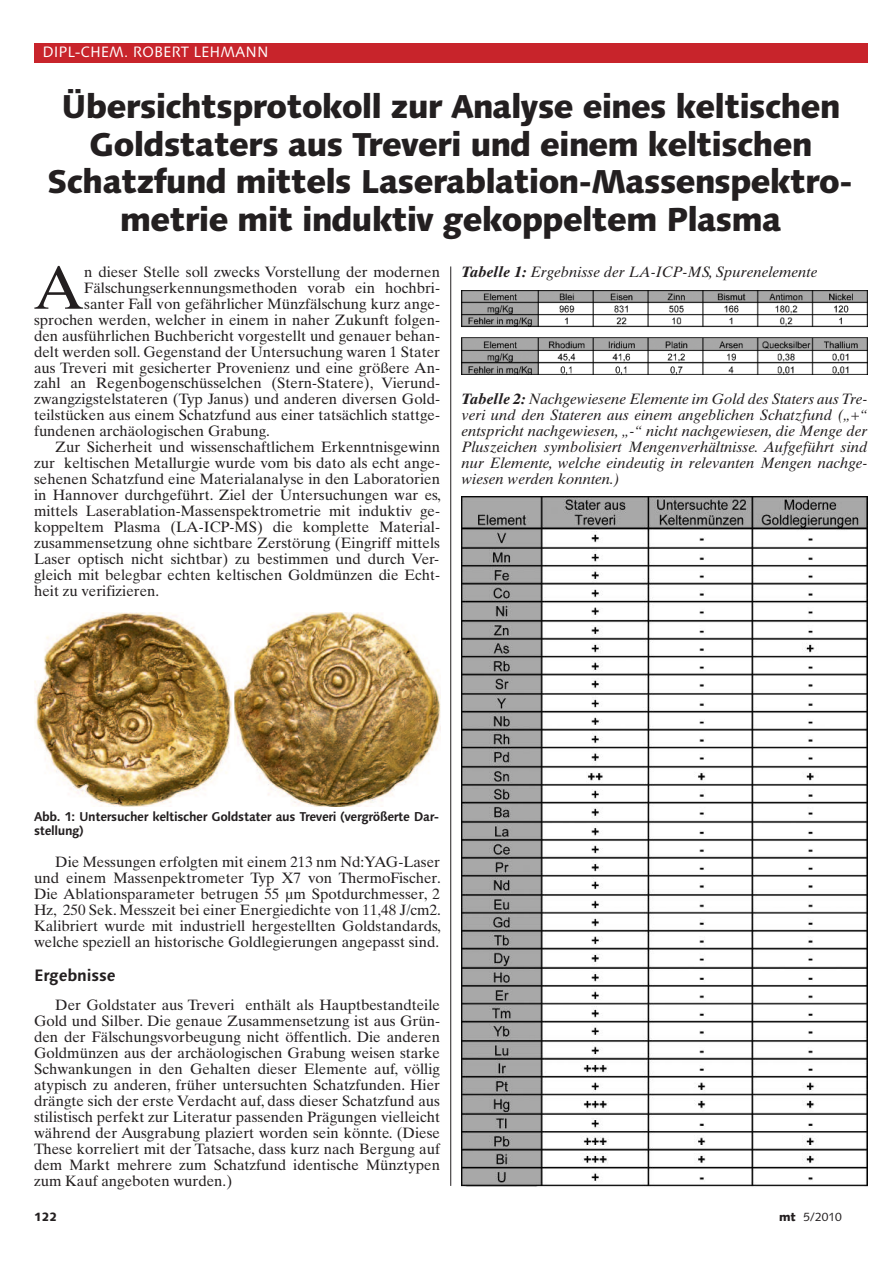
<style>
.page{position:relative;width:893px;height:1263px;background:#fff}
.page>*{position:absolute;margin:0;border:0;box-sizing:border-box;transform-origin:0 0}
.t1{font:61.2px "Times Ten";color:#231f20}
.t2{font:800 33px/37.5px "Linotype Syntax";letter-spacing:-.03em;color:#231f20;text-align:center}
.t3{font:700 16.5px "Linotype Syntax";letter-spacing:-.015em;color:#231f20}
.t4{font:15px/15.9px "Times Ten";color:#231f20;text-align:justify}
.t5{font:italic 15px/15.9px "Times Ten";color:#231f20;text-align:justify}
.t6{font:15px "Linotype Syntax";color:#fff}
.t7{font:700 12.75px/14.2px "Linotype Syntax";letter-spacing:-.03em;color:#231f20}
.t8{font:12px "Syntax";color:#231f20}
.t9{font:900 12px "Syntax";color:#231f20}
.s1{font-weight:700}
.s2{font-weight:900}
</style>
<div class="page">
<div style="left:34px;top:43px;width:833px;height:20px;background:#c8242b"></div>
<hr style="left:450px;top:266px;width:1px;height:920px;background:#231f20">
<img style="left:34px;top:612px;width:198px;height:194px">
<img style="left:234px;top:612px;width:206px;height:194px">
<div style="left:461px;top:287px;width:406px;height:91px;background:linear-gradient(to right,#fff,#fff)"></div>
<img style="left:461px;top:290px;width:406px;height:84px">
<img style="left:462px;top:497px;width:405px;height:690px">
<p class="t6" style="left:43px;top:46px;width:228px">DIPL-CHEM. ROBERT LEHMANN</p>
<h2 class="t2" style="left:47px;top:91px;width:808px">Übersichtsprotokoll zur Analyse eines keltischen Goldstaters aus Treveri und einem keltischen Schatzfund mittels Laserablation-Massenspektro&shy;metrie mit induktiv gekoppeltem Plasma</h2>
<h1 class="t1" style="left:33px;top:265px;width:53px">A</h1>
<p class="t4" style="left:84px;top:265px;width:357px">n dieser Stelle soll zwecks Vorstellung der modernen</p>
<p class="t4" style="left:84px;top:281px;width:357px">Fälschungserkennungsmethoden vorab ein hochbri-</p>
<p class="t4" style="left:84px;top:297px;width:357px">santer Fall von gefährlicher Münzfälschung kurz ange-</p>
<p class="t4" style="left:34px;top:313px;width:408px">sprochen werden, welcher in einem in naher Zukunft folgen-</p>
<p class="t4" style="left:34px;top:329px;width:408px">den ausführlichen Buchbericht vorgestellt und genauer behan-</p>
<p class="t4" style="left:34px;top:345px;width:408px">delt werden soll. Gegenstand der Untersuchung waren 1 Stater</p>
<p class="t4" style="left:34px;top:361px;width:408px">aus Treveri mit gesicherter Provenienz und eine größere An-</p>
<p class="t4" style="left:34px;top:377px;width:408px">zahl an Regenbogenschüsselchen (Stern-Statere), Vierund-</p>
<p class="t4" style="left:34px;top:393px;width:408px">zwangzigstelstateren (Typ Janus) und anderen diversen Gold-</p>
<p class="t4" style="left:34px;top:409px;width:408px">teilstücken aus einem Schatzfund aus einer tatsächlich stattge-</p>
<p class="t4" style="left:34px;top:425px;width:237px">fundenen archäologischen Grabung.</p>
<p class="t4" style="left:55px;top:441px;width:386px">Zur Sicherheit und wissenschaftlichem Erkenntnisgewinn</p>
<p class="t4" style="left:34px;top:457px;width:408px">zur keltischen Metallurgie wurde vom bis dato als echt ange-</p>
<p class="t4" style="left:34px;top:473px;width:408px">sehenen Schatzfund eine Materialanalyse in den Laboratorien</p>
<p class="t4" style="left:34px;top:488px;width:408px">in Hannover durchgeführt. Ziel der Untersuchungen war es,</p>
<p class="t4" style="left:34px;top:504px;width:408px">mittels Laserablation-Massenspektrometrie mit induktiv ge-</p>
<p class="t4" style="left:34px;top:520px;width:408px">koppeltem Plasma (LA-ICP-MS) die komplette Material-</p>
<p class="t4" style="left:34px;top:536px;width:408px">zusammensetzung ohne sichtbare Zerstörung (Eingriff mittels</p>
<p class="t4" style="left:34px;top:552px;width:407px">Laser optisch nicht sichtbar) zu bestimmen und durch Ver-</p>
<p class="t4" style="left:34px;top:568px;width:408px">gleich mit belegbar echten keltischen Goldmünzen die Echt-</p>
<p class="t4" style="left:34px;top:584px;width:127px">heit zu verifizieren.</p>
<p class="t5" style="left:461px;top:265px;width:358px"><span class="s1">Tabelle 1:</span> Ergebnisse der LA-ICP-MS, Spurenelemente</p>
<p class="t5" style="left:461px;top:393px;width:408px"><span class="s1">Tabelle 2:</span> Nachgewiesene Elemente im Gold des Staters ausTre&shy;veri und den Stateren aus einem angeblichen Schatzfund („+“ entspricht nachgewiesen, „-“ nicht nachgewiesen, die Menge der Pluszeichen symbolisiert Mengenverhältnisse. Aufgeführt sind nur Elemente, welche eindeutig in relevanten Mengen nachge&shy;wiesen werden konnten.)</p>
<p class="t7" style="left:34px;top:810px;width:407px">Abb. 1: Untersucher keltischer Goldstater aus Treveri (vergrößerte Dar&shy;stellung)</p>
<p class="t4" style="left:34px;top:855px;width:408px;text-indent:21px">Die Messungen erfolgten mit einem 213 nm Nd:YAG-Laser und einem Massenpektrometer Typ X7 von ThermoFischer.<br>Die Ablationsparameter betrugen 55 µm Spotdurchmesser, 2<br>Hz, 250 Sek. Messzeit bei einer Energiedichte von 11,48 J/cm2.<br>Kalibriert wurde mit industriell hergestellten Goldstandards, welche speziell an historische Goldlegierungen angepasst sind.</p>
<p class="t3" style="left:34px;top:968px;width:83px">Ergebnisse</p>
<p class="t4" style="left:34px;top:999px;width:408px;text-indent:21px">Der Goldstater aus Treveri enthält als Hauptbestandteile Gold und Silber. Die genaue Zusammensetzung ist aus Grün&shy;den der Fälschungsvorbeugung nicht öffentlich. Die anderen Goldmünzen aus der archäologischen Grabung weisen starke Schwankungen in den Gehalten dieser Elemente auf, völlig atypisch zu anderen, früher untersuchten Schatzfunden. Hier drängte sich der erste Verdacht auf, dass dieser Schatzfund aus stilistisch perfekt zur Literatur passenden Prägungen vielleicht während der Ausgrabung plaziert worden sein könnte. (Diese These korreliert mit der Tatsache, dass kurz nach Bergung auf dem Markt mehrere zum Schatzfund identische Münztypen zum Kauf angeboten wurden.)</p>
<p class="t9" style="left:34px;top:1212px;width:25px">122</p>
<p class="t8" style="left:779px;top:1212px;width:64px"><span class="s2">mt</span> 5/2010</p>
</div>
